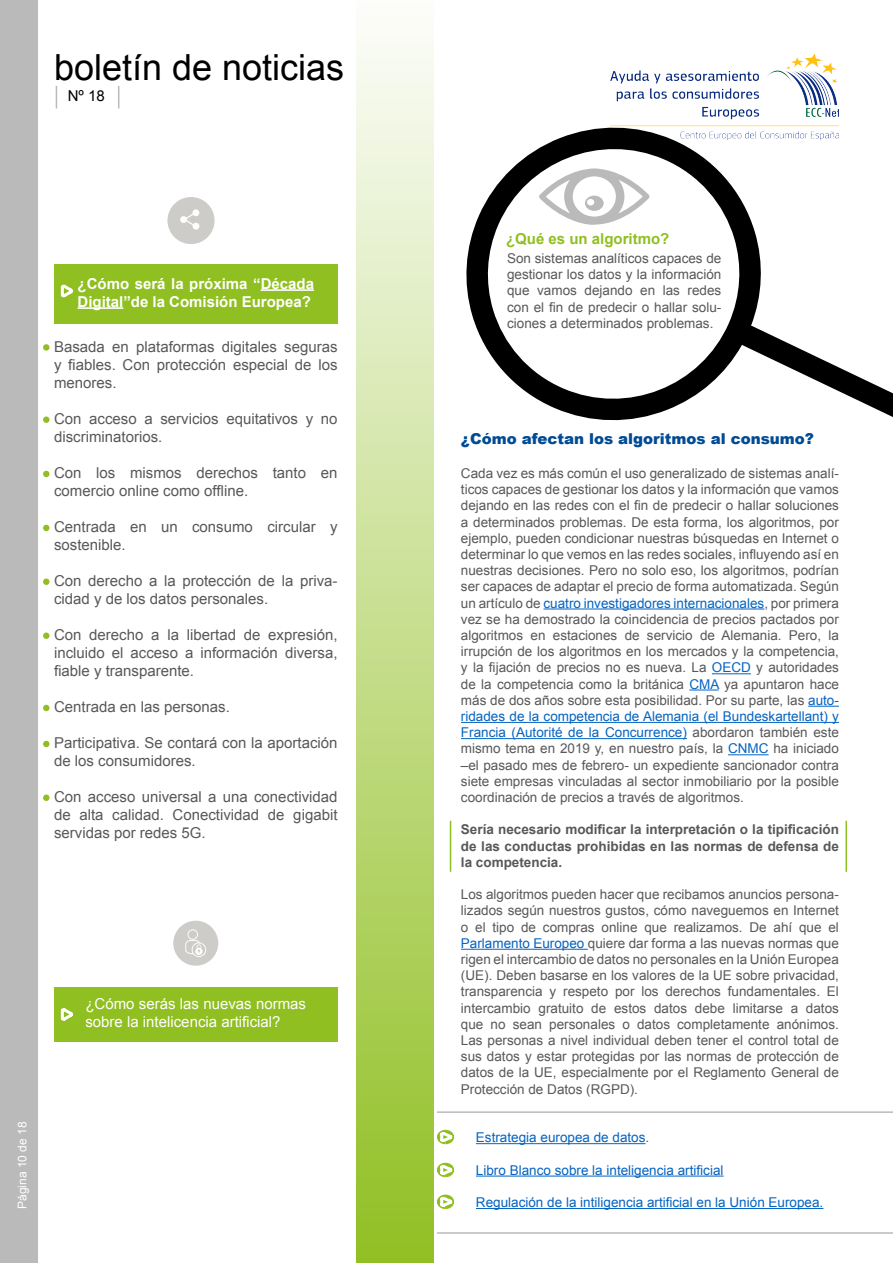
<style>
.page{position:relative;width:893px;height:1263px;background:#fff}
.page>*{position:absolute;margin:0;border:0;box-sizing:border-box;transform-origin:0 0}
.t1{font:36px "Arial";color:#000}
.t2{font:15px/18px "Arial";color:#58585a}
.t3{font:15px/18px "Arial";color:#fff}
.t4{font:700 15px/18px "Arial";color:#fff}
.t5{font:900 15px "Arial";color:#004b93}
.t6{font:700 15px "Arial";color:#90bf21}
.t7{font:15px "Arial";color:#000}
.t8{font:13.5px/16.2px "Arial";color:#58585a;text-align:justify}
.t9{font:13.5px "Arial";color:#0563c1}
.t10{font:700 13.5px/16.2px "Arial";color:#58585a;text-align:justify}
.t11{font:12px "Arial";color:#fff}
.s1{color:#0563c1}
.s2{color:#58585a}
</style>
<div class="page">
<div style="left:0;top:0;width:38px;height:1263px;background:#bababa"></div>
<svg style="left:16px;top:1215px;width:11px;height:2px"></svg>
<svg style="left:56px;top:86px;width:1px;height:22px"></svg>
<svg style="left:118px;top:86px;width:1px;height:22px"></svg>
<img style="left:610px;top:54px;width:229px;height:66px">
<div style="left:356px;top:0;width:77px;height:1263px;background:linear-gradient(to bottom,#fdfdfb,#91c024)"></div>
<hr style="left:543px;top:608px;width:221px;height:1px;background:#0563c1">
<hr style="left:712px;top:673px;width:39px;height:1px;background:#0563c1">
<hr style="left:689px;top:689px;width:30px;height:1px;background:#0563c1">
<hr style="left:808px;top:706px;width:31px;height:1px;background:#0563c1">
<hr style="left:461px;top:722px;width:378px;height:1px;background:#0563c1">
<hr style="left:461px;top:738px;width:226px;height:1px;background:#0563c1">
<hr style="left:728px;top:754px;width:41px;height:1px;background:#0563c1">
<hr style="left:461px;top:949px;width:127px;height:1px;background:#0563c1">
<hr style="left:476px;top:1143px;width:170px;height:1px;background:#0563c1">
<hr style="left:476px;top:1175px;width:248px;height:1px;background:#0563c1">
<hr style="left:476px;top:1208px;width:347px;height:1px;background:#0563c1">
<hr style="left:450px;top:821px;width:1px;height:51px;background:#90bf21">
<hr style="left:845px;top:821px;width:2px;height:51px;background:#90bf21">
<hr style="left:437px;top:1111px;width:456px;height:2px;background:#bababa">
<hr style="left:437px;top:1232px;width:456px;height:2px;background:#bababa">
<svg style="left:438px;top:1130px;width:16px;height:14px"></svg>
<div style="left:437px;top:1163px;width:17px;height:14px;background:#94c12a;border:6px solid #90bf21;border-radius:50%"></div>
<svg style="left:438px;top:1162px;width:16px;height:15px"></svg>
<svg style="left:438px;top:1194px;width:16px;height:15px"></svg>
<svg style="left:466px;top:125px;width:427px;height:296px"></svg>
<svg style="left:539px;top:168px;width:111px;height:57px"></svg>
<div style="left:54px;top:987px;width:284px;height:54px;background:#90bf21"></div>
<div style="left:58px;top:1005px;width:17px;height:18px;background:#90bf21;border:6px solid #90bf21;border-radius:50%"></div>
<svg style="left:58px;top:1006px;width:17px;height:17px"></svg>
<div style="left:173px;top:921px;width:45px;height:45px;background:#cdccc9;border-radius:50%"></div>
<svg style="left:185px;top:929px;width:21px;height:28px"></svg>
<svg style="left:167px;top:197px;width:47px;height:47px"></svg>
<div style="left:54px;top:264px;width:284px;height:60px;background:#90bf21"></div>
<hr style="left:261px;top:289px;width:53px;height:2px;background:#fff">
<hr style="left:77px;top:307px;width:46px;height:2px;background:#fff">
<div style="left:43px;top:794px;width:6px;height:7px;background:#90bf21;border-radius:50%"></div>
<svg style="left:43px;top:741px;width:6px;height:6px"></svg>
<svg style="left:43px;top:705px;width:6px;height:6px"></svg>
<div style="left:43px;top:632px;width:6px;height:7px;background:#90bf21;border-radius:50%"></div>
<div style="left:43px;top:578px;width:6px;height:7px;background:#90bf21;border-radius:50%"></div>
<svg style="left:43px;top:525px;width:6px;height:6px"></svg>
<svg style="left:43px;top:471px;width:6px;height:6px"></svg>
<div style="left:43px;top:416px;width:6px;height:7px;background:#90bf21;border-radius:50%"></div>
<div style="left:43px;top:344px;width:6px;height:7px;background:#90bf21;border-radius:50%"></div>
<svg style="left:60px;top:284px;width:13px;height:14px"></svg>
<h1 class="t1" style="left:54px;top:43px;width:292px">boletín de noticias</h1>
<p class="t7" style="left:68px;top:86px;width:39px">Nº 18</p>
<p class="t4" style="left:77px;top:274px;width:238px">¿Cómo será la próxima “Década<br>Digital”de la Comisión Europea?</p>
<p class="t2" style="left:54px;top:338px;width:285px;text-align:justify">Basada en plataformas digitales seguras y fiables. Con protección especial de los menores.</p>
<p class="t2" style="left:54px;top:410px;width:285px">Con acceso a servicios equitativos y no discriminatorios.</p>
<p class="t2" style="left:54px;top:464px;width:285px">Con los mismos derechos tanto en comercio online como offline.</p>
<p class="t2" style="left:54px;top:518px;width:285px">Centrada en un consumo circular y sostenible.</p>
<p class="t2" style="left:54px;top:572px;width:285px">Con derecho a la protección de la priva&shy;cidad y de los datos personales.</p>
<p class="t2" style="left:54px;top:626px;width:285px;text-align:justify">Con derecho a la libertad de expresión, incluido el acceso a información diversa, fiable y transparente.</p>
<p class="t2" style="left:54px;top:698px;width:177px">Centrada en las personas.</p>
<p class="t2" style="left:54px;top:734px;width:285px">Participativa. Se contará con la aportación de los consumidores.</p>
<p class="t2" style="left:54px;top:788px;width:285px;text-align:justify">Con acceso universal a una conectividad de alta calidad. Conectividad de gigabit servidas por redes 5G.</p>
<p class="t11" style="left:14px;top:1209px;width:89px;rotate:-90deg">Página 10 de 18</p>
<p class="t3" style="left:85px;top:995px;width:222px">¿Cómo serás las nuevas normas sobre la intelicencia artificial?</p>
<p class="t6" style="left:506px;top:228px;width:165px">¿Qué es un algoritmo?</p>
<p class="t8" style="left:507px;top:250px;width:216px">Son sistemas analíticos capaces de gestionar los datos y la información que vamos dejando en las redes con el fin de predecir o hallar solu&shy;ciones a determinados problemas.</p>
<p class="t5" style="left:461px;top:427px;width:355px">¿Cómo afectan los algoritmos al consumo?</p>
<p class="t8" style="left:461px;top:465px;width:380px">Cada vez es más común el uso generalizado de sistemas analí&shy;ticos capaces de gestionar los datos y la información que vamos dejando en las redes con el fin de predecir o hallar soluciones a determinados problemas. De esta forma, los algoritmos, por ejemplo, pueden condicionar nuestras búsquedas en Internet o determinar lo que vemos en las redes sociales, influyendo así en nuestras decisiones. Pero no solo eso, los algoritmos, podrían ser capaces de adaptar el precio de forma automatizada. Según un artículo de <span class="s1">cuatro investigadores internacionales</span>, por primera vez se ha demostrado la coincidencia de precios pactados por algoritmos en estaciones de servicio de Alemania. Pero, la irrupción de los algoritmos en los mercados y la competencia, y la fijación de precios no es nueva. La <span class="s1">OECD</span> y autoridades de la competencia como la británica <span class="s1">CMA</span> ya apuntaron hace más de dos años sobre esta posibilidad. Por su parte, las <span class="s1">auto&shy;ridades de la competencia de Alemania (el Bundeskartellant) y Francia (Autorité de la Concurrence)</span> abordaron también este mismo tema en 2019 y, en nuestro país, la <span class="s1">CNMC</span> ha iniciado –el pasado mes de febrero- un expediente sancionador contra siete empresas vinculadas al sector inmobiliario por la posible coordinación de precios a través de algoritmos.</p>
<p class="t10" style="left:461px;top:822px;width:380px">Sería necesario modificar la interpretación o la tipificación de las conductas prohibidas en las normas de defensa de la competencia.</p>
<p class="t8" style="left:461px;top:886px;width:380px">Los algoritmos pueden hacer que recibamos anuncios persona&shy;lizados según nuestros gustos, cómo naveguemos en Internet o el tipo de compras online que realizamos. De ahí que el <span class="s1">Parlamento Europeo</span> quiere dar forma a las nuevas normas que rigen el intercambio de datos no personales en la Unión Europea (UE). Deben basarse en los valores de la UE sobre privacidad, transparencia y respeto por los derechos fundamentales. El intercambio gratuito de estos datos debe limitarse a datos que no sean personales o datos completamente anónimos.<br>Las personas a nivel individual deben tener el control total de sus datos y estar protegidas por las normas de protección de datos de la UE, especialmente por el Reglamento General de Protección de Datos (RGPD).</p>
<p class="t9" style="left:476px;top:1128px;width:175px">Estrategia europea de datos<span class="s2">.</span></p>
<p class="t9" style="left:476px;top:1160px;width:249px">Libro Blanco sobre la inteligencia artificial</p>
<p class="t9" style="left:476px;top:1193px;width:349px">Regulación de la intiligencia artificial en la Unión Europea.</p>
</div>
